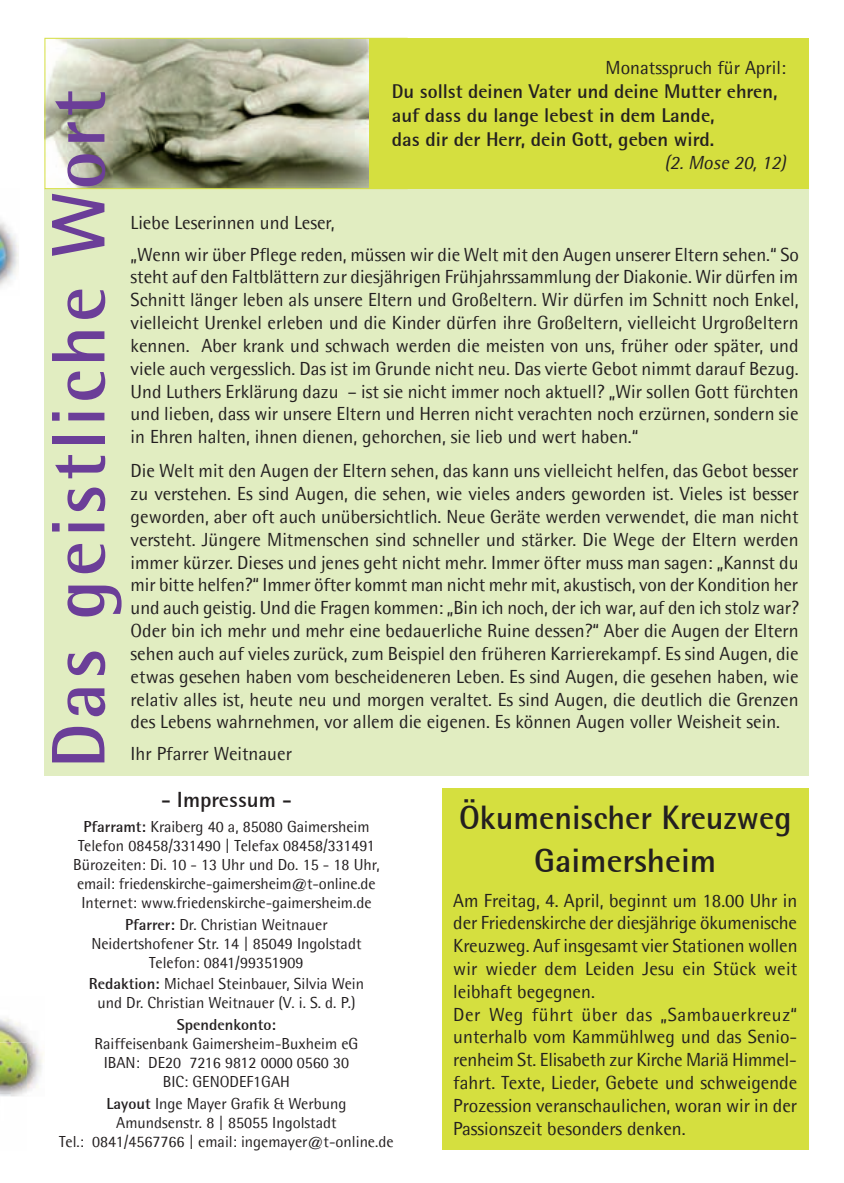
<style>
.page{position:relative;width:844px;height:1183px;background:#fff}
.page>*{position:absolute;margin:0;border:0;box-sizing:border-box;transform-origin:0 0}
.t1{font:700 76px "Rotis Semi Sans 55";letter-spacing:.05em;color:#6b3e98}
.t2{font:700 34px/43.2px "Rotis Semi Sans 55";color:#231f20;text-align:center}
.t3{font:700 22px "Rotis Semi Sans 55";color:#231f20}
.t4{font:700 20px/24px "Rotis Semi Sans 55";color:#231f20}
.t5{font:19px/22.8px "Rotis Semi Sans";color:#231f20}
.t6{font:italic 19px "Rotis Semi Sans 55";color:#231f20}
.t7{font:16px/19px "Rotis Semi Sans";color:#231f20;text-align:center}
.t8{font:700 16px "Rotis Semi Sans 55";color:#231f20}
.s1{font-family:"Rotis Semi Sans 55";font-weight:700}
</style>
<div class="page">
<div style="left:44px;top:157px;width:765px;height:618px;background:#e1edc1"></div>
<div style="left:442px;top:788px;width:367px;height:361px;background:#d5df3f"></div>
<svg style="left:44px;top:38px;width:325px;height:151px;background:#a7a991"></svg>
<div style="left:369px;top:38px;width:440px;height:151px;background:#d5df3f"></div>
<img style="left:0;top:220px;width:19px;height:67px">
<img style="left:0;top:1018px;width:44px;height:73px">
<img style="left:0;top:1042px;width:27px;height:54px">
<p class="t5" style="left:606px;top:56px;width:182px">Monatsspruch für April:</p>
<p class="t4" style="left:392px;top:79px;width:387px">Du sollst deinen Vater und deine Mutter ehren, auf dass du lange lebest in dem Lande,<br>das dir der Herr, dein Gott, geben wird.</p>
<p class="t6" style="left:665px;top:151px;width:123px">(2. Mose 20, 12)</p>
<h1 class="t1" style="left:32px;top:768px;width:679px;rotate:-90deg">Das geistliche Wort</h1>
<p class="t5" style="left:131px;top:207px;width:670px;line-height:31.4px">Liebe Leserinnen und Leser,<br>„Wenn wir über Pflege reden, müssen wir die Welt mit den Augen unserer Eltern sehen.“ So</p>
<p class="t5" style="left:131px;top:265px;width:670px;text-align:justify">steht auf den Faltblättern zur diesjährigen Frühjahrssammlung der Diakonie. Wir dürfen im Schnitt länger leben als unsere Eltern und Großeltern. Wir dürfen im Schnitt noch Enkel, vielleicht Urenkel erleben und die Kinder dürfen ihre Großeltern, vielleicht Urgroßeltern kennen. Aber krank und schwach werden die meisten von uns, früher oder später, und viele auch vergesslich. Das ist im Grunde nicht neu. Das vierte Gebot nimmt darauf Bezug.<br>Und Luthers Erklärung dazu – ist sie nicht immer noch aktuell? „Wir sollen Gott fürchten und lieben, dass wir unsere Eltern und Herren nicht verachten noch erzürnen, sondern sie in Ehren halten, ihnen dienen, gehorchen, sie lieb und wert haben.“</p>
<p class="t5" style="left:131px;top:459px;width:670px;text-align:justify">Die Welt mit den Augen der Eltern sehen, das kann uns vielleicht helfen, das Gebot besser zu verstehen. Es sind Augen, die sehen, wie vieles anders geworden ist. Vieles ist besser geworden, aber oft auch unübersichtlich. Neue Geräte werden verwendet, die man nicht versteht. Jüngere Mitmenschen sind schneller und stärker. Die Wege der Eltern werden immer kürzer. Dieses und jenes geht nicht mehr. Immer öfter muss man sagen: „Kannst du mir bitte helfen?“ Immer öfter kommt man nicht mehr mit, akustisch, von der Kondition her und auch geistig. Und die Fragen kommen: „Bin ich noch, der ich war, auf den ich stolz war?<br>Oder bin ich mehr und mehr eine bedauerliche Ruine dessen?“ Aber die Augen der Eltern sehen auch auf vieles zurück, zum Beispiel den früheren Karrierekampf. Es sind Augen, die etwas gesehen haben vom bescheideneren Leben. Es sind Augen, die gesehen haben, wie relativ alles ist, heute neu und morgen veraltet. Es sind Augen, die deutlich die Grenzen des Lebens wahrnehmen, vor allem die eigenen. Es können Augen voller Weisheit sein.</p>
<p class="t5" style="left:131px;top:741px;width:163px">Ihr Pfarrer Weitnauer</p>
<p class="t3" style="left:161px;top:785px;width:132px">- Impressum -</p>
<p class="t7" style="left:73px;top:816px;width:308px"><span class="s1">Pfarramt:</span> Kraiberg 40 a, 85080 Gaimersheim Telefon 08458/331490 | Telefax 08458/331491<br>Bürozeiten: Di. 10 - 13 Uhr und Do. 15 - 18 Uhr, email: friedenskirche-gaimersheim@t-online.de Internet: www.friedenskirche-gaimersheim.de</p>
<p class="t7" style="left:91px;top:914px;width:272px"><span class="s1">Pfarrer:</span> Dr. Christian Weitnauer<br>Neidertshofener Str. 14 | 85049 Ingolstadt<br>Telefon: 0841/99351909</p>
<p class="t7" style="left:89px;top:974px;width:277px"><span class="s1">Redaktion:</span> Michael Steinbauer, Silvia Wein und Dr. Christian Weitnauer (V. i. S. d. P.)</p>
<p class="t8" style="left:177px;top:1014px;width:101px">Spendenkonto:</p>
<p class="t7" style="left:95px;top:1034px;width:265px">Raiffeisenbank Gaimersheim-Buxheim eG<br>IBAN: DE20 7216 9812 0000 0560 30<br>BIC: GENODEF1GAH</p>
<p class="t7" style="left:59px;top:1093px;width:336px"><span class="s1">Layout</span> Inge Mayer Grafik &amp; Werbung<br>Amundsenstr. 8 | 85055 Ingolstadt<br>Tel.: 0841/4567766 | email: ingemayer@t-online.de</p>
<h2 class="t2" style="left:459px;top:795px;width:334px">Ökumenischer Kreuzweg<br>Gaimersheim</h2>
<p class="t5" style="left:453px;top:888px;width:346px">Am Freitag, 4. April, beginnt um 18.00 Uhr in der Friedenskirche der diesjährige ökumenische Kreuzweg. Auf insgesamt vier Stationen wollen wir wieder dem Leiden Jesu ein Stück weit leibhaft begegnen.<br>Der Weg führt über das „Sambauerkreuz“ unterhalb vom Kammühlweg und das Senio&shy;renheim St. Elisabeth zur Kirche Mariä Himmel&shy;fahrt. Texte, Lieder, Gebete und schweigende Prozession veranschaulichen, woran wir in der Passionszeit besonders denken.</p>
</div>
